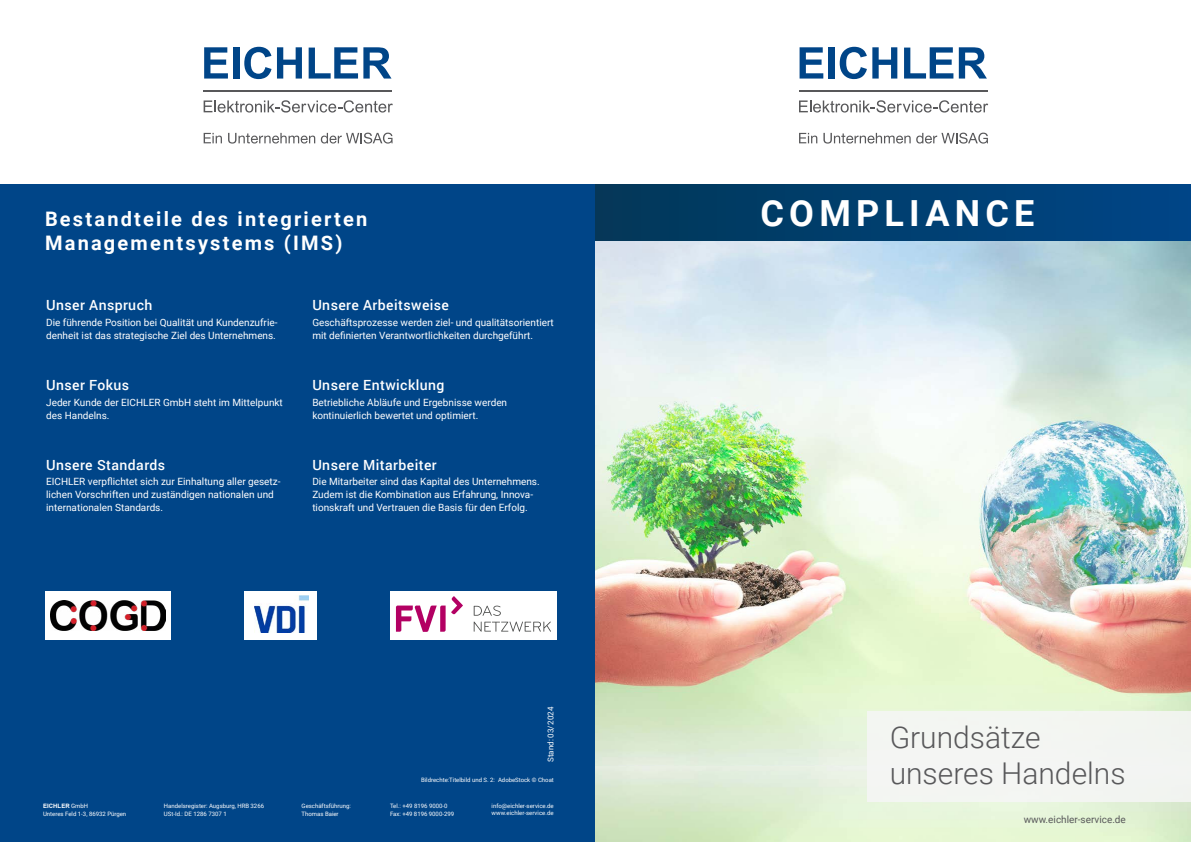
<style>
.page{position:relative;width:1191px;height:842px;background:#fff}
.page>*{position:absolute;margin:0;border:0;box-sizing:border-box;transform-origin:0 0}
.t1{font:700 36px "Roboto";letter-spacing:.145em;color:#fff}
.t2{font:300 30px/36px "Roboto";color:#58585a}
.t3{font:700 20px/24px "Roboto";letter-spacing:.11em;color:#fff}
.t4{font:500 14px "Roboto";letter-spacing:.03em;color:#fff}
.t5{font:10px/13px "Roboto";color:#fff}
.t6{font:10px "Roboto";color:#58585a}
.t7{font:8px "Roboto";color:#fff}
.t8{font:6px/7.2px "Roboto";color:#fff}
.t9{font:700 6px "Arial";letter-spacing:.005em;color:#fff}
.s1{font-family:"Roboto";font-weight:400}
</style>
<div class="page">
<div style="left:0;top:184px;width:595px;height:658px;background:#004588"></div>
<img style="left:595px;top:241px;width:596px;height:601px">
<div style="left:595px;top:184px;width:596px;height:57px;background:linear-gradient(to right,#023858,#004687)"></div>
<div style="left:867px;top:711px;width:324px;height:90px;background:#f6f6f6"></div>
<div style="left:45px;top:591px;width:126px;height:49px;background:#fff"></div>
<img style="left:50px;top:600px;width:116px;height:31px">
<div style="left:390px;top:591px;width:167px;height:49px;background:#fff"></div>
<svg style="left:474px;top:606px;width:27px;height:10px"></svg>
<svg style="left:474px;top:622px;width:77px;height:10px"></svg>
<svg style="left:396px;top:596px;width:67px;height:36px"></svg>
<svg style="left:204px;top:47px;width:24px;height:32px"></svg>
<div style="left:233px;top:47px;width:6px;height:32px;background:#004588"></div>
<svg style="left:244px;top:47px;width:27px;height:32px"></svg>
<svg style="left:277px;top:47px;width:25px;height:32px"></svg>
<svg style="left:309px;top:47px;width:82px;height:32px"></svg>
<svg style="left:204px;top:100px;width:189px;height:13px"></svg>
<hr style="left:204px;top:90px;width:188px;height:2px;background:#58585a">
<svg style="left:204px;top:133px;width:18px;height:10px"></svg>
<svg style="left:228px;top:133px;width:87px;height:11px"></svg>
<svg style="left:321px;top:133px;width:71px;height:11px"></svg>
<svg style="left:799px;top:47px;width:24px;height:32px"></svg>
<div style="left:828px;top:47px;width:6px;height:32px;background:#004588"></div>
<svg style="left:839px;top:47px;width:58px;height:32px"></svg>
<svg style="left:904px;top:47px;width:83px;height:32px"></svg>
<svg style="left:799px;top:100px;width:189px;height:13px"></svg>
<hr style="left:799px;top:90px;width:188px;height:2px;background:#58585a">
<svg style="left:799px;top:133px;width:18px;height:10px"></svg>
<svg style="left:823px;top:133px;width:87px;height:11px"></svg>
<svg style="left:916px;top:133px;width:72px;height:11px"></svg>
<div style="left:244px;top:591px;width:73px;height:49px;background:#fff"></div>
<img style="left:254px;top:595px;width:54px;height:38px">
<h3 class="t3" style="left:45px;top:206px;width:324px">Bestandteile des integrierten<br>Managementsystems (IMS)</h3>
<h3 class="t4" style="left:46px;top:295px;width:108px">Unser Anspruch</h3>
<p class="t5" style="left:46px;top:316px;width:233px">Die führende Position bei Qualität und Kundenzufrie&shy;denheit ist das strategische Ziel des Unternehmens.</p>
<h3 class="t4" style="left:46px;top:375px;width:85px">Unser Fokus</h3>
<p class="t5" style="left:46px;top:395px;width:238px">Jeder Kunde der EICHLER GmbH steht im Mittelpunkt des Handelns.</p>
<h3 class="t4" style="left:46px;top:455px;width:121px">Unsere Standards</h3>
<p class="t5" style="left:46px;top:475px;width:236px">EICHLER verpflichtet sich zur Einhaltung aller gesetz&shy;lichen Vorschriften und zuständigen nationalen und internationalen Standards.</p>
<h3 class="t4" style="left:312px;top:295px;width:138px">Unsere Arbeitsweise</h3>
<p class="t5" style="left:312px;top:316px;width:243px">Geschäftsprozesse werden ziel- und qualitätsorientiert mit definierten Verantwortlichkeiten durchgeführt.</p>
<h3 class="t4" style="left:312px;top:375px;width:134px">Unsere Entwicklung</h3>
<p class="t5" style="left:312px;top:395px;width:196px">Betriebliche Abläufe und Ergebnisse werden kontinuierlich bewertet und optimiert.</p>
<h3 class="t4" style="left:312px;top:455px;width:126px">Unsere Mitarbeiter</h3>
<p class="t5" style="left:312px;top:475px;width:229px">Die Mitarbeiter sind das Kapital des Unternehmens.<br>Zudem ist die Kombination aus Erfahrung, Innova&shy;tionskraft und Vertrauen die Basis für den Erfolg.</p>
<p class="t7" style="left:545px;top:762px;width:57px;rotate:-90deg">Stand: 03/2024</p>
<p class="t8" style="left:421px;top:776px;width:134px">Bildrechte:Titelbild und S. 2: AdobeStock © Choat</p>
<p class="t9" style="left:43px;top:802px;width:46px">EICHLER <span class="s1">GmbH</span></p>
<p class="t8" style="left:43px;top:810px;width:85px">Unteres Feld 1-3, 86932 Pürgen</p>
<p class="t8" style="left:390px;top:802px;width:66px">Tel.: +49 8196 9000-0<br>Fax: +49 8196 9000-299</p>
<p class="t8" style="left:491px;top:802px;width:64px">info@eichler-service.de www.eichler-service.de</p>
<p class="t8" style="left:301px;top:802px;width:51px">Geschäftsführung:<br>Thomas Baier</p>
<p class="t8" style="left:164px;top:802px;width:102px">Handelsregister: Augsburg, HRB 3266<br>USt-Id.: DE 1286 7307 1</p>
<h1 class="t1" style="left:760px;top:188px;width:275px">COMPLIANCE</h1>
<h2 class="t2" style="left:889px;top:718px;width:237px">Grundsätze unseres Handelns</h2>
<p class="t6" style="left:1023px;top:812px;width:104px">www.eichler-service.de</p>
</div>
